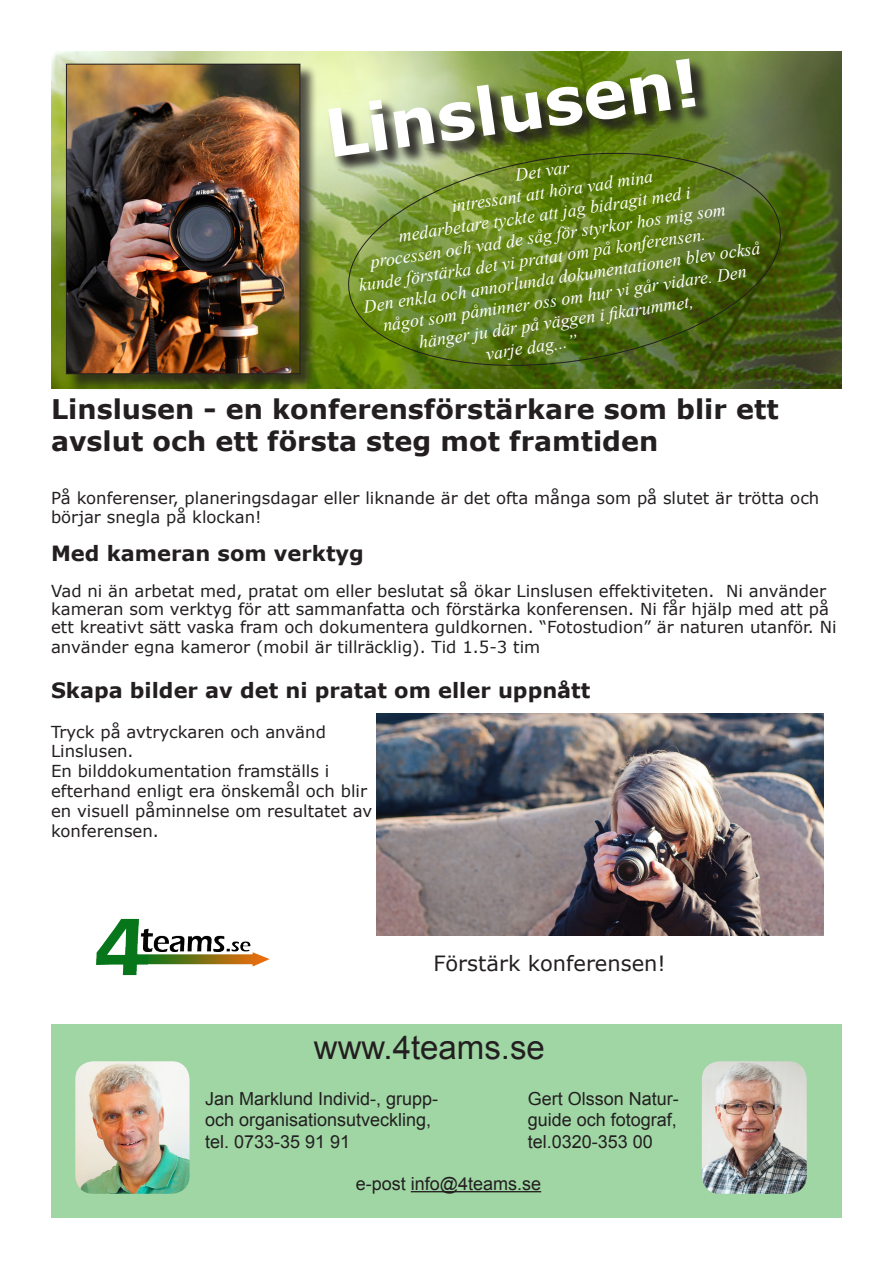
<style>
.page{position:relative;width:893px;height:1263px;background:#fff}
.page>*{position:absolute;margin:0;border:0;box-sizing:border-box;transform-origin:0 0}
.t1{font:700 66px "Verdana";color:#fff}
.t2{font:33px "Arial";color:#231f20}
.t3{font:700 27px "Verdana";color:#231f20}
.t4{font:700 21px "Verdana";color:#231f20}
.t5{font:21px "Verdana";color:#231f20}
.t6{font:italic 18px "Times New Roman";color:#fff}
.t7{font:18px/21.6px "Arial";color:#231f20}
.t8{font:16.5px/19.8px "Verdana";color:#231f20}
</style>
<div class="page">
<img style="left:51px;top:51px;width:791px;height:337px">
<div style="left:326px;top:56px;width:382px;height:113px;background:#231f20;opacity:.75"></div>
<div style="left:51px;top:1025px;width:791px;height:193px;background:#9fd6a4"></div>
<img style="left:96px;top:918px;width:174px;height:58px">
<div style="left:67px;top:65px;width:250px;height:326px;background:#231f20;opacity:.75"></div>
<img style="left:68px;top:66px;width:230px;height:306px">
<div style="left:66px;top:64px;width:234px;height:310px;border:1px solid #231f20"></div>
<svg style="left:341px;top:141px;width:447px;height:237px;background:#607c22"></svg>
<img style="left:702px;top:1061px;width:105px;height:133px">
<img style="left:75px;top:1061px;width:115px;height:133px">
<hr style="left:411px;top:1191px;width:130px;height:1px;background:#231f20">
<img style="left:377px;top:713px;width:446px;height:223px">
<p class="t1" style="left:319px;top:88px;width:378px;rotate:-8deg">Linslusen!</p>
<p class="t6" style="left:514px;top:162px;width:56px;rotate:-8deg">Det var</p>
<p class="t6" style="left:450px;top:193px;width:205px;rotate:-8deg">intressant att höra vad mina</p>
<p class="t6" style="left:397px;top:222px;width:297px;rotate:-8deg">medarbetare tyckte att jag bidragit med i</p>
<p class="t6" style="left:369px;top:248px;width:360px;rotate:-8deg">processen och vad de såg för styrkor hos mig som</p>
<p class="t6" style="left:357px;top:272px;width:352px;rotate:-8deg">kunde förstärka det vi pratat om på konferensen.</p>
<p class="t6" style="left:362px;top:292px;width:402px;rotate:-8deg">Den enkla och annorlunda dokumentationen blev också</p>
<p class="t6" style="left:381px;top:312px;width:369px;rotate:-8deg">något som påminner oss om hur vi går vidare. Den</p>
<p class="t6" style="left:417px;top:328px;width:279px;rotate:-8deg">hänger ju där på väggen i fi karummet,</p>
<p class="t6" style="left:484px;top:341px;width:93px;rotate:-8deg">varje dag...”</p>
<p class="t3" style="left:51px;top:390px;width:729px">Linslusen - en konferensförstärkare som blir ett</p>
<p class="t3" style="left:51px;top:422px;width:609px">avslut och ett första steg mot framtiden</p>
<p class="t8" style="left:51px;top:487px;width:770px">På konferenser, planeringsdagar eller liknande är det ofta många som på slutet är trötta och börjar snegla på klockan!</p>
<p class="t4" style="left:51px;top:539px;width:314px">Med kameran som verktyg</p>
<p class="t8" style="left:51px;top:582px;width:787px;line-height:18px">Vad ni än arbetat med, pratat om eller beslutat så ökar Linslusen effektiviteten. Ni använder kameran som verktyg för att sammanfatta och förstärka konferensen. Ni får hjälp med att på ett kreativt sätt vaska fram och dokumentera guldkornen. “Fotostudion” är naturen utanför. Ni</p>
<p class="t8" style="left:51px;top:637px;width:491px">använder egna kameror (mobil är tillräcklig). Tid 1.5-3 tim</p>
<p class="t4" style="left:51px;top:675px;width:541px">Skapa bilder av det ni pratat om eller uppnått</p>
<p class="t8" style="left:51px;top:721px;width:276px">Tryck på avtryckaren och använd<br>Linslusen.</p>
<p class="t8" style="left:51px;top:761px;width:323px">En bilddokumentation framställs i efterhand enligt era önskemål och blir en visuell påminnelse om resultatet av konferensen.</p>
<p class="t5" style="left:433px;top:949px;width:234px">Förstärk konferensen!</p>
<p class="t2" style="left:314px;top:1025px;width:233px">www.4teams.se</p>
<p class="t7" style="left:205px;top:1087px;width:235px">Jan Marklund Individ-, grupp&shy;och organisationsutveckling, tel. 0733-35 91 91</p>
<p class="t7" style="left:528px;top:1087px;width:153px;text-align:justify">Gert Olsson Natur&shy;guide och fotograf, tel.0320-353 00</p>
<p class="t7" style="left:356px;top:1173px;width:187px">e-post info@4teams.se</p>
</div>
